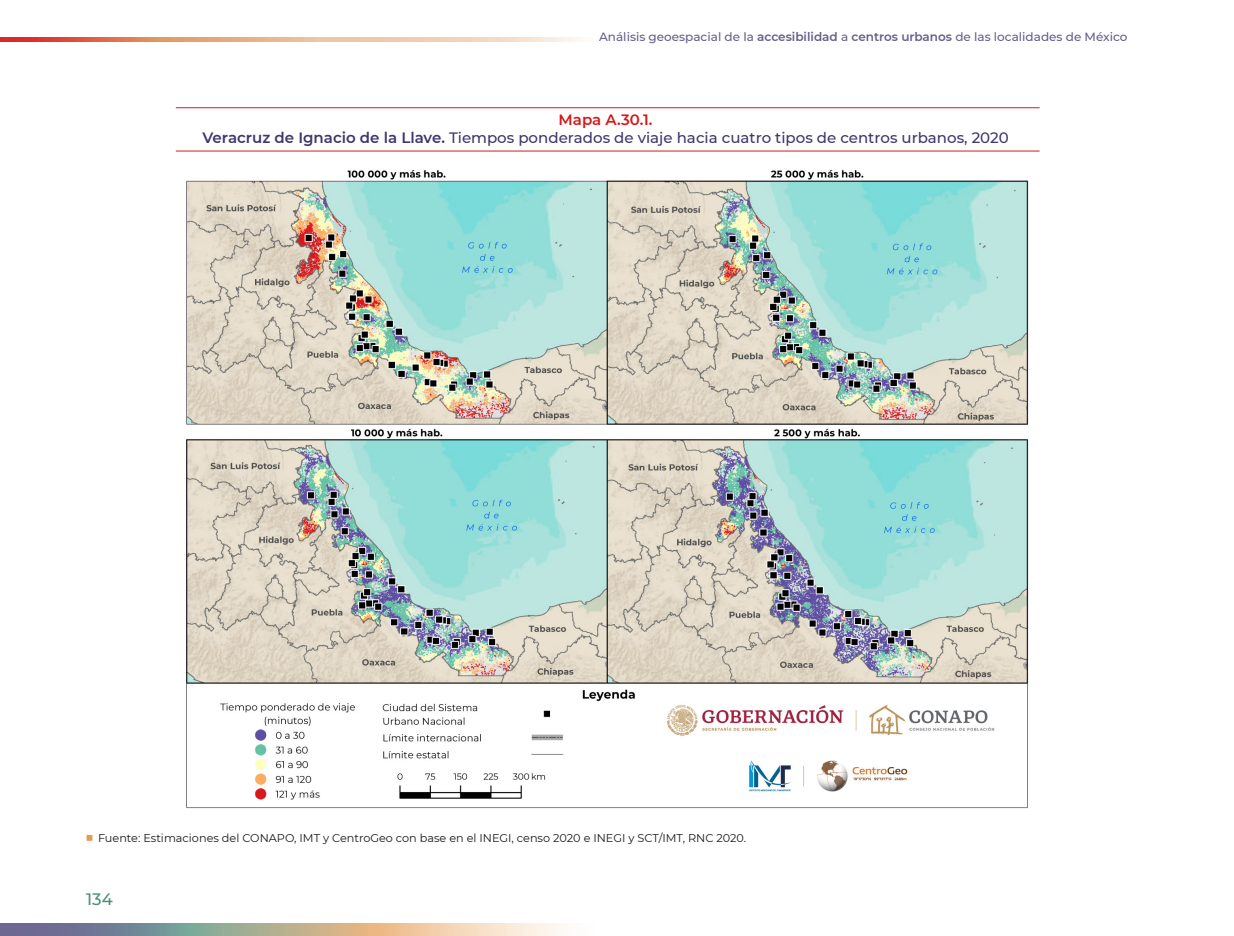
<style>
.page{position:relative;width:1234px;height:936px;background:#fff}
.page>*{position:absolute;margin:0;border:0;box-sizing:border-box;transform-origin:0 0}
.t1{font:500 16.5px "Montserrat";color:#4b8f79}
.GRÁFICAS_TÍTULO{font:500 15px "Montserrat";color:#3f366e}
.GRÁFICAS_TÍTULO-2{font:600 15px "Montserrat";color:#d7191c}
.t2{font:500 12px "Montserrat";color:#655e8b}
.Fuente_mapas_grafica{font:11.25px "Montserrat";color:#1a171b}
.s1{font-weight:600}
.s2{font-weight:700;font-size:15px;color:#e39c57}
</style>
<div class="page">
<img style="left:0;top:37px;width:584px;height:5px">
<svg style="left:0;top:923px;width:566px;height:12px;background:#b3ada1"></svg>
<hr style="left:176px;top:151px;width:863px;height:1px;background:#d7191c">
<hr style="left:176px;top:107px;width:863px;height:1px;background:#d7191c">
<img style="left:186px;top:170px;width:842px;height:638px">
<p class="t2" style="left:599px;top:29px;width:530px">Análisis geoespacial de la <span class="s1">accesibilidad</span> a <span class="s1">centros urbanos</span> de las localidades de México</p>
<p class="GRÁFICAS_TÍTULO-2" style="left:558px;top:109px;width:95px">Mapa A.30.1.</p>
<p class="GRÁFICAS_TÍTULO" style="left:202px;top:127px;width:807px"><span class="s1">Veracruz de Ignacio de la Llave.</span> Tiempos ponderados de viaje hacia cuatro tipos de centros urbanos, 2020</p>
<p class="Fuente_mapas_grafica" style="left:85px;top:830px;width:662px"><span class="s2">■</span> Fuente: Estimaciones del CONAPO, IMT y CentroGeo con base en el INEGI, censo 2020 e INEGI y SCT/IMT, RNC 2020.</p>
<h1 class="t1" style="left:86px;top:887px;width:28px">134</h1>
</div>
